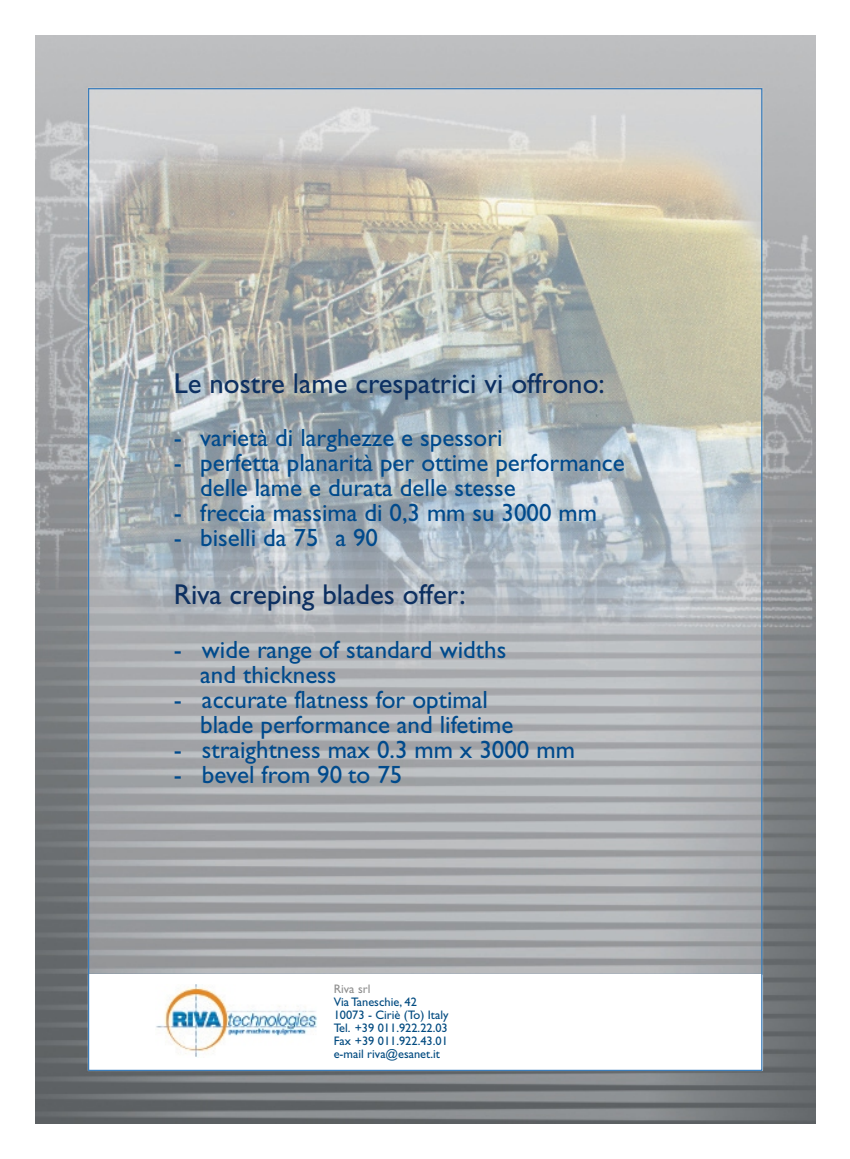
<style>
.page{position:relative;width:850px;height:1159px;background:#fff}
.page>*{position:absolute;margin:0;border:0;box-sizing:border-box;transform-origin:0 0}
.t1{font:28.75px "Gill Sans";color:#0d3061}
.t2{font:25px/25px "Gill Sans";color:#004a8c}
.t3{font:12.38px/13px "Gill Sans";color:#004a80}
.t4{font:12.38px "Gill Sans";color:#8f8f8f}
</style>
<div class="page">
<img style="left:35px;top:35px;width:780px;height:1088px">
<img style="left:90px;top:976px;width:670px;height:93px">
<img style="left:156px;top:984px;width:162px;height:73px">
<p class="t1" style="left:174px;top:371px;width:433px">Le nostre lame crespatrici vi offrono:</p>
<p class="t2" style="left:174px;top:428px;width:331px">- varietà di larghezze e spessori</p>
<p class="t2" style="left:200px;top:453px;width:426px;text-indent:-27px">- perfetta planarità per ottime performance delle lame e durata delle stesse</p>
<p class="t2" style="left:174px;top:503px;width:425px">- freccia massima di 0,3 mm su 3000 mm</p>
<p class="t2" style="left:174px;top:528px;width:206px">- biselli da 75 a 90</p>
<p class="t1" style="left:174px;top:582px;width:294px">Riva creping blades offer:</p>
<p class="t2" style="left:200px;top:639px;width:308px;text-indent:-27px">- wide range of standard widths and thickness</p>
<p class="t2" style="left:200px;top:689px;width:315px;text-indent:-27px">- accurate flatness for optimal blade performance and lifetime</p>
<p class="t2" style="left:174px;top:739px;width:403px">- straightness max 0.3 mm x 3000 mm</p>
<p class="t2" style="left:174px;top:764px;width:230px">- bevel from 90 to 75</p>
<p class="t4" style="left:334px;top:983px;width:38px">Riva srl</p>
<p class="t3" style="left:334px;top:996px;width:116px">Via Taneschie, 42<br>10073 - Ciriè (To) Italy<br>Tel. +39 011.922.22.03<br>Fax +39 011.922.43.01 e-mail riva@esanet.it</p>
</div>
